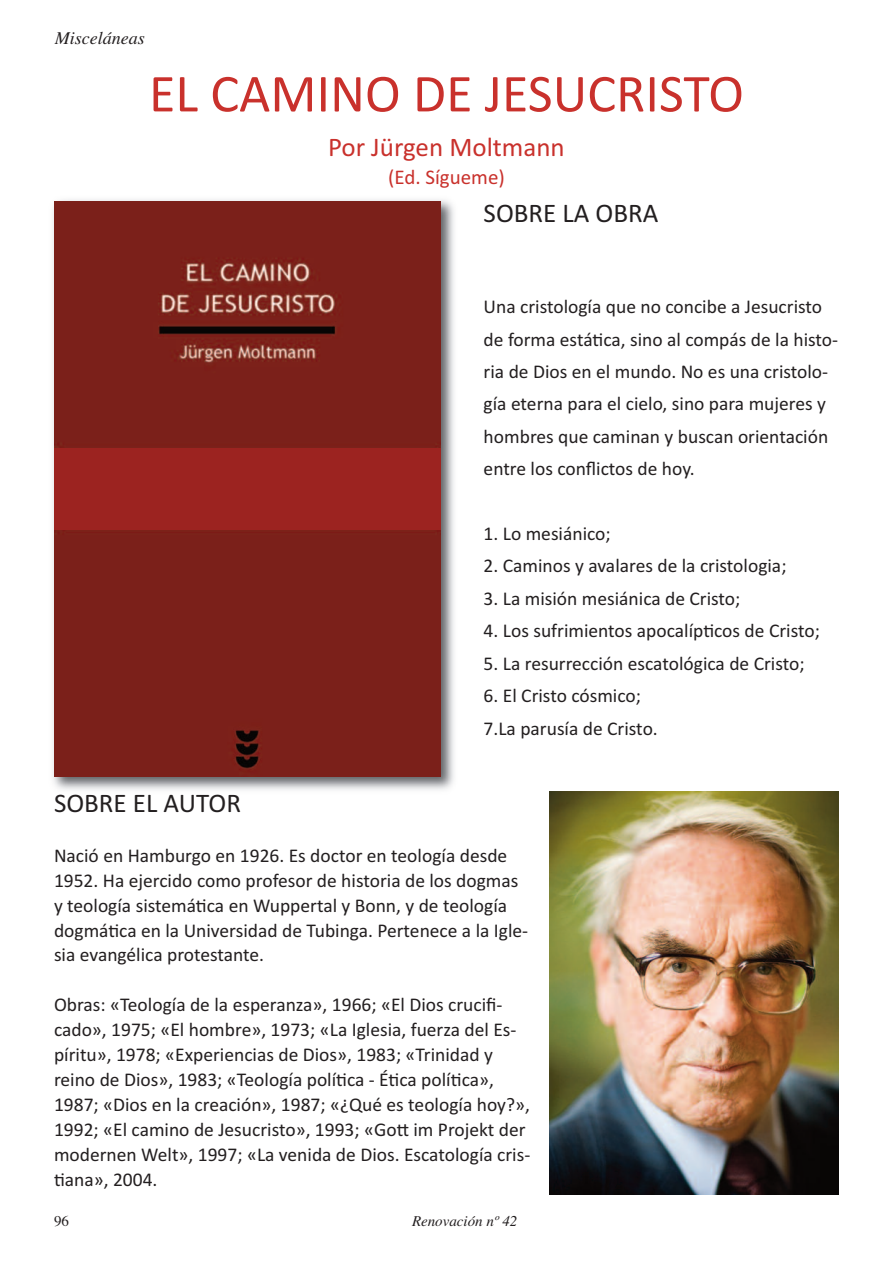
<style>
.page{position:relative;width:893px;height:1263px;background:#fff}
.page>*{position:absolute;margin:0;border:0;box-sizing:border-box;transform-origin:0 0}
.t1{font:54px "Calibri";color:#c9312c}
.t2{font:27px "Calibri";color:#231f20}
.t3{font:27px "Calibri";color:#c9312c}
.t4{font:21px "Calibri";color:#c9312c}
.t5{font:19.5px/24.9px "Calibri";color:#231f20}
.t6{font:italic 18px "Times";color:#231f20}
.t7{font:italic 15px "Times";color:#231f20}
.t8{font:15px "Times";color:#231f20}
</style>
<div class="page">
<img style="left:53px;top:199px;width:401px;height:591px">
<div style="left:55px;top:201px;width:386px;height:575px;background:#7b201a"></div>
<div style="left:54px;top:448px;width:386px;height:82px;background:#9c2320"></div>
<img style="left:549px;top:792px;width:290px;height:403px">
<p class="t6" style="left:55px;top:28px;width:91px">Misceláneas</p>
<h1 class="t1" style="left:149px;top:61px;width:596px">EL CAMINO DE JESUCRISTO</h1>
<h2 class="t3" style="left:328px;top:131px;width:238px">Por Jürgen Moltmann</h2>
<p class="t4" style="left:388px;top:164px;width:118px">(Ed. Sígueme)</p>
<h2 class="t2" style="left:484px;top:197px;width:176px">SOBRE LA OBRA</h2>
<p class="t5" style="left:484px;top:290px;width:356px;line-height:32.4px">Una cristología que no concibe a Jesucristo de forma estática, sino al compás de la histo&shy;ria de Dios en el mundo. No es una cristolo&shy;gía eterna para el cielo, sino para mujeres y hombres que caminan y buscan orientación entre los conflictos de hoy.</p>
<p class="t5" style="left:484px;top:521px;width:129px">1. Lo mesiánico;</p>
<p class="t5" style="left:484px;top:553px;width:304px">2. Caminos y avalares de la cristologia;</p>
<p class="t5" style="left:484px;top:586px;width:258px">3. La misión mesiánica de Cristo;</p>
<p class="t5" style="left:484px;top:618px;width:338px">4. Los sufrimientos apocalípticos de Cristo;</p>
<p class="t5" style="left:484px;top:650px;width:322px">5. La resurrección escatológica de Cristo;</p>
<p class="t5" style="left:484px;top:679px;width:176px;line-height:32.4px">6. El Cristo cósmico;<br>7.La parusía de Cristo.</p>
<h2 class="t2" style="left:54px;top:787px;width:189px">SOBRE EL AUTOR</h2>
<p class="t5" style="left:54px;top:843px;width:476px">Nació en Hamburgo en 1926. Es doctor en teología desde 1952. Ha ejercido como profesor de historia de los dogmas y teología sistemática en Wuppertal y Bonn, y de teología dogmática en la Universidad de Tubinga. Pertenece a la Igle&shy;sia evangélica protestante.</p>
<p class="t5" style="left:54px;top:992px;width:478px">Obras: «Teología de la esperanza», 1966; «El Dios crucifi&shy;cado», 1975; «El hombre», 1973; «La Iglesia, fuerza del Es&shy;píritu», 1978; «Experiencias de Dios», 1983; «Trinidad y reino de Dios», 1983; «Teología política - Ética política», 1987; «Dios en la creación», 1987; «¿Qué es teología hoy?», 1992; «El camino de Jesucristo», 1993; «Gott im Projekt der modernen Welt», 1997; «La venida de Dios. Escatología cris&shy;tiana», 2004.</p>
<p class="t8" style="left:54px;top:1212px;width:16px">96</p>
<p class="t7" style="left:412px;top:1212px;width:107px">Renovación nº 42</p>
</div>
